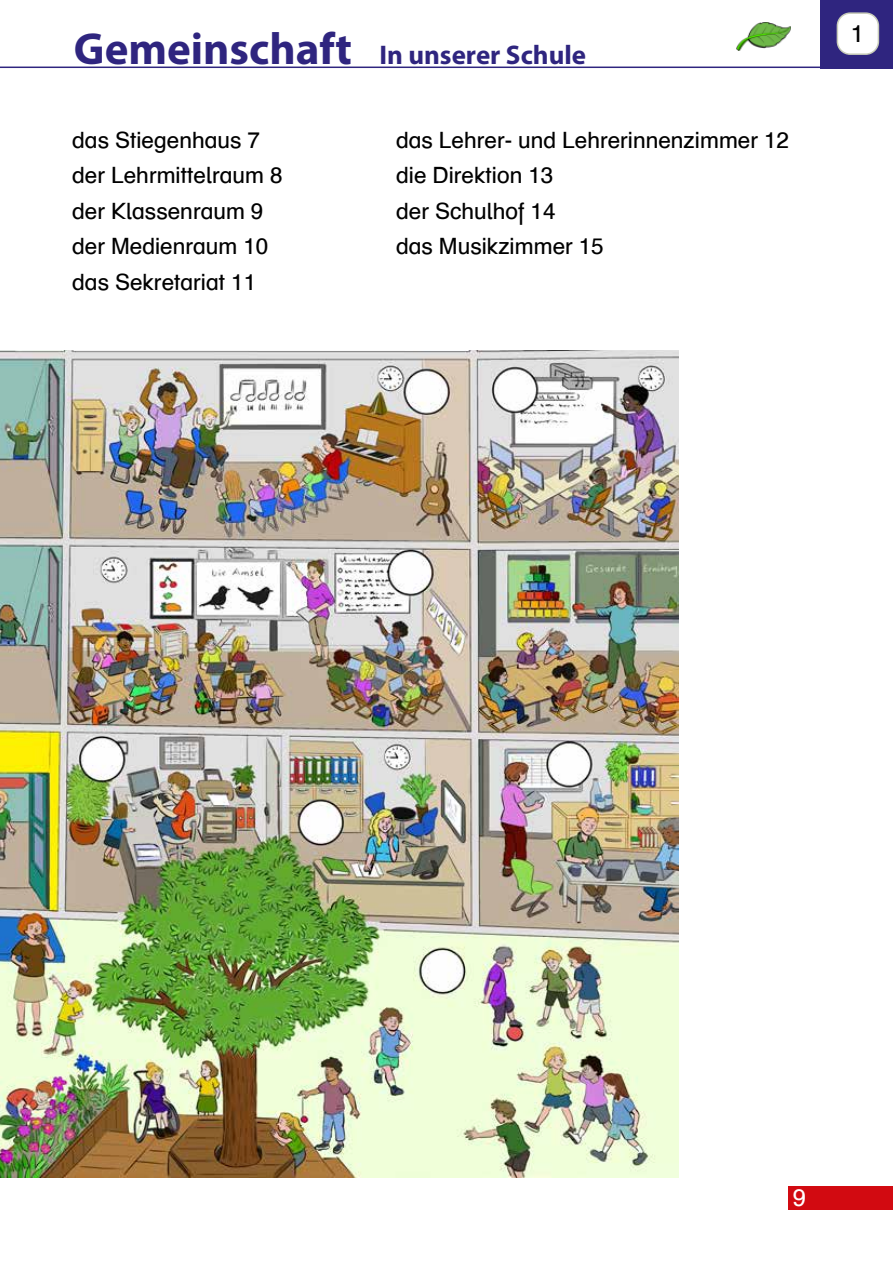
<style>
.page{position:relative;width:893px;height:1263px;background:#fff}
.page>*{position:absolute;margin:0;border:0;box-sizing:border-box;transform-origin:0 0}
.t1{font:700 27px "Myriad Pro";color:#2f257f}
.t2{font:24px "Schulbuch Nord OE Roman";color:#000}
.t3{font:24px "Schulbuch Nord OE Roman";color:#fff}
.t4{font:22.5px/35.5px "Schulbuch Nord OE Roman";color:#000}
.s1{font-size:45px}
</style>
<div class="page">
<div style="left:821px;top:0;width:72px;height:68px;background:#2f257f"></div>
<div style="left:837px;top:13px;width:41px;height:41px;background:#fff;border-radius:13px"></div>
<div style="left:837px;top:12px;width:42px;height:43px;border:2px solid #c8ccb9;border-radius:13px"></div>
<hr style="left:0;top:67px;width:893px;height:1px;background:#2f257f">
<div style="left:788px;top:1186px;width:105px;height:24px;background:#d20a11"></div>
<img style="left:736px;top:22px;width:55px;height:29px">
<img style="left:0;top:351px;width:678px;height:827px">
<p class="t1" style="left:74px;top:37px;width:514px"><span class="s1">Gemeinschaft</span> In unserer Schule</p>
<p class="t4" style="left:72px;top:122px;width:212px">das Stiegenhaus 7 der Lehrmittelraum 8 der Klassenraum 9 der Medienraum 10 das Sekretariat 11</p>
<p class="t4" style="left:396px;top:122px;width:394px">das Lehrer- und Lehrerinnenzimmer 12 die Direktion 13<br>der Schulhof 14<br>das Musikzimmer 15</p>
<p class="t2" style="left:851px;top:19px;width:15px">1</p>
<p class="t3" style="left:793px;top:1183px;width:15px">9</p>
</div>
